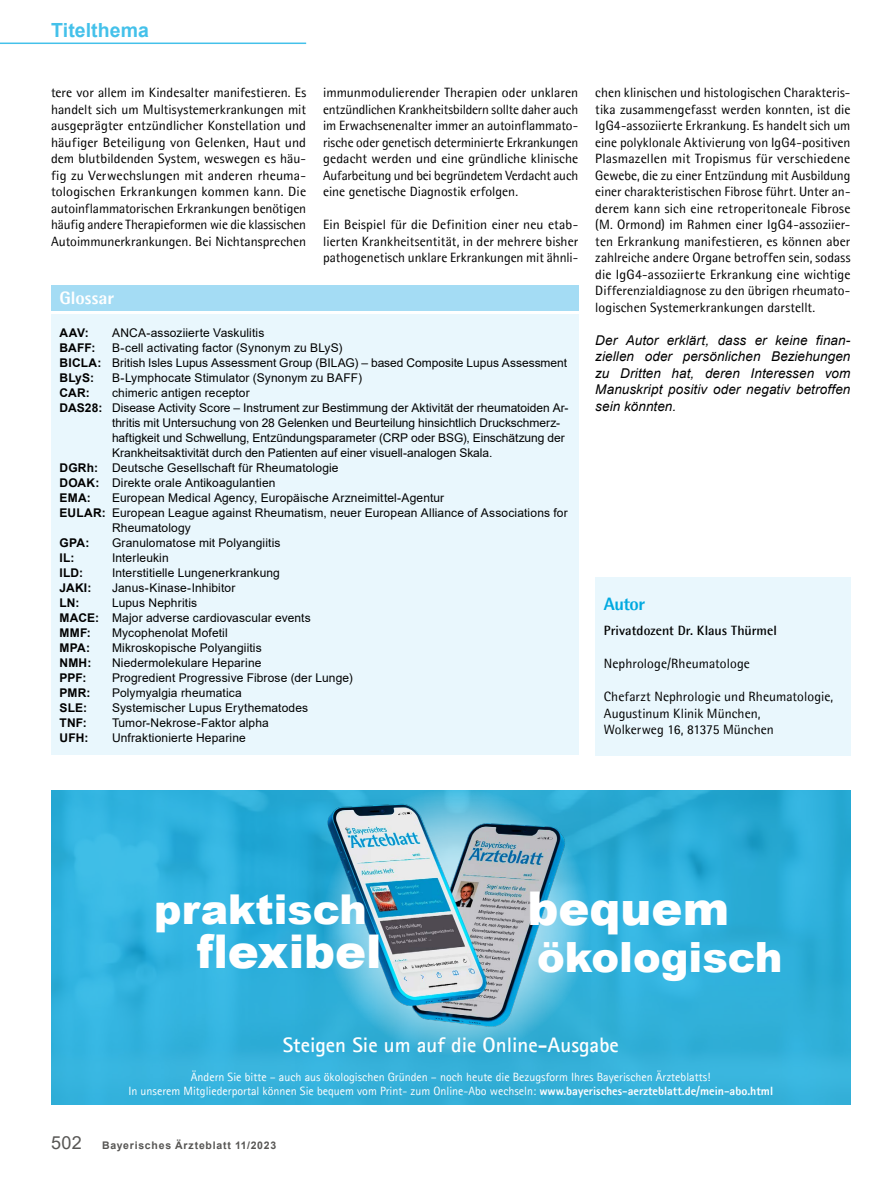
<style>
.page{position:relative;width:893px;height:1191px;background:#fff}
.page>*{position:absolute;margin:0;border:0;box-sizing:border-box;transform-origin:0 0}
.t1{font:900 46.5px "Arial";color:#fff}
.t2{font:900 41.7px "Arial";color:#fff}
.t3{font:900 41.1px "Arial";color:#fff}
.t4{font:700 21px "Agfa Rotis Sans Serif";color:#fff}
.t5{font:700 19.5px "Arial";color:#44c1ea}
.t6{font:800 18px "Agfa Rotis Semisans";color:#fff}
.t7{font:800 18px "Agfa Rotis Semisans";letter-spacing:-.03em;color:#00a9e0}
.t8{font:13.5px/16.5px "Agfa Rotis Semisans";color:#000;text-align:justify}
.t9{font:italic 13.5px/16.5px "Arial";letter-spacing:.005em;color:#000;text-align:justify}
.t10{font:700 13.5px "Agfa Rotis Semisans";letter-spacing:.005em;color:#000}
.t11{font:12px/15px "Arial";letter-spacing:.01em;color:#000}
.t12{font:12px/14.4px "Agfa Rotis Sans Serif";color:#fff;text-align:center}
.t13{font:700 12px "Arial";letter-spacing:.015em;color:#000}
.t14{font:700 10.5px "Arial";letter-spacing:.07em;color:#575654}
.s1{font-weight:700}
.s2{font-weight:800}
.s3{font-weight:400;font-size:18px}
</style>
<div class="page">
<hr style="left:0;top:43px;width:306px;height:1px;background:#44c1ea">
<div style="left:595px;top:576px;width:255px;height:179px;background:#e9f7fd"></div>
<div style="left:51px;top:314px;width:527px;height:441px;background:#e9f7fd"></div>
<div style="left:51px;top:285px;width:527px;height:25px;background:#a4dcf4"></div>
<svg style="left:51px;top:790px;width:799px;height:314px;background:#30b0db"></svg>
<svg style="left:323px;top:790px;width:268px;height:9px;background:#35b1d9"></svg>
<img style="left:295px;top:799px;width:296px;height:305px">
<h3 class="t5" style="left:51px;top:16px;width:99px">Titelthema</h3>
<p class="t8" style="left:51px;top:84px;width:257px">tere vor allem im Kindesalter manifestieren. Es handelt sich um Multisystemerkrankungen mit ausgeprägter entzündlicher Konstellation und häufiger Beteiligung von Gelenken, Haut und dem blutbildenden System, weswegen es häu&shy;fig zu Verwechslungen mit anderen rheuma&shy;tologischen Erkrankungen kommen kann. Die autoinflammatorischen Erkrankungen benötigen häufig andere Therapieformen wie die klassischen Autoimmunerkrankungen. Bei Nichtansprechen</p>
<h3 class="t6" style="left:60px;top:286px;width:56px">Glossar</h3>
<p class="t8" style="left:323px;top:84px;width:257px">immunmodulierender Therapien oder unklaren entzündlichen Krankheitsbildern sollte daher auch im Erwachsenenalter immer an autoinflammato&shy;rische oder genetisch determinierte Erkrankungen gedacht werden und eine gründliche klinische Aufarbeitung und bei begründetem Verdacht auch eine genetische Diagnostik erfolgen.</p>
<p class="t8" style="left:323px;top:216px;width:257px">Ein Beispiel für die Definition einer neu etab&shy;lierten Krankheitsentität, in der mehrere bisher pathogenetisch unklare Erkrankungen mit ähnli-</p>
<p class="t13" style="left:60px;top:324px;width:31px">AAV:</p>
<p class="t11" style="left:112px;top:325px;width:154px">ANCA-assoziierte Vaskulitis</p>
<p class="t13" style="left:60px;top:339px;width:37px">BAFF:</p>
<p class="t11" style="left:60px;top:340px;width:509px;text-indent:53px">B-cell activating factor (Synonym zu BLyS)<br><span class="s1">BICLA:</span> British Isles Lupus Assessment Group (BILAG) – based Composite Lupus Assessment<br><span class="s1">BLyS:</span></p>
<p class="t11" style="left:112px;top:370px;width:252px">B-Lymphocate Stimulator (Synonym zu BAFF)</p>
<p class="t13" style="left:60px;top:384px;width:32px">CAR:</p>
<p class="t11" style="left:112px;top:385px;width:139px">chimeric antigen receptor</p>
<p class="t11" style="left:60px;top:400px;width:510px"><span class="s1">DAS28:</span> Disease Activity Score – Instrument zur Bestimmung der Aktivität der rheumatoiden Ar-</p>
<p class="t11" style="left:112px;top:415px;width:449px">thritis mit Untersuchung von 28 Gelenken und Beurteilung hinsichtlich Druckschmerz-</p>
<p class="t11" style="left:112px;top:430px;width:454px">haftigkeit und Schwellung, Entzündungsparameter (CRP oder BSG), Einschätzung der</p>
<p class="t11" style="left:112px;top:445px;width:382px">Krankheitsaktivität durch den Patienten auf einer visuell-analogen Skala.</p>
<p class="t11" style="left:60px;top:460px;width:281px"><span class="s1">DGRh:</span> Deutsche Gesellschaft für Rheumatologie</p>
<p class="t11" style="left:60px;top:475px;width:217px"><span class="s1">DOAK:</span> Direkte orale Antikoagulantien</p>
<p class="t13" style="left:60px;top:489px;width:33px">EMA:</p>
<p class="t11" style="left:112px;top:490px;width:334px">European Medical Agency, Europäische Arzneimittel-Agentur</p>
<p class="t11" style="left:60px;top:505px;width:510px"><span class="s1">EULAR:</span> European League against Rheumatism, neuer European Alliance of Associations for</p>
<p class="t11" style="left:112px;top:520px;width:80px">Rheumatology</p>
<p class="t13" style="left:60px;top:534px;width:31px">GPA:</p>
<p class="t11" style="left:112px;top:535px;width:170px">Granulomatose mit Polyangiitis</p>
<p class="t13" style="left:60px;top:549px;width:16px">IL:</p>
<p class="t11" style="left:112px;top:550px;width:58px">Interleukin</p>
<p class="t13" style="left:60px;top:564px;width:25px">ILD:</p>
<p class="t11" style="left:112px;top:565px;width:169px">Interstitielle Lungenerkrankung</p>
<p class="t13" style="left:60px;top:579px;width:33px">JAKI:</p>
<p class="t11" style="left:112px;top:580px;width:125px">Janus-Kinase-Inhibitor</p>
<p class="t13" style="left:60px;top:594px;width:22px">LN:</p>
<p class="t11" style="left:60px;top:595px;width:253px;text-indent:53px">Lupus Nephritis<br><span class="s1">MACE:</span> Major adverse cardiovascular events<br><span class="s1">MMF:</span></p>
<p class="t11" style="left:112px;top:625px;width:117px">Mycophenolat Mofetil</p>
<p class="t13" style="left:60px;top:639px;width:32px">MPA:</p>
<p class="t11" style="left:112px;top:640px;width:151px">Mikroskopische Polyangiitis</p>
<p class="t13" style="left:60px;top:654px;width:33px">NMH:</p>
<p class="t11" style="left:112px;top:655px;width:151px">Niedermolekulare Heparine</p>
<p class="t13" style="left:60px;top:669px;width:28px">PPF:</p>
<p class="t11" style="left:112px;top:670px;width:242px">Progredient Progressive Fibrose (der Lunge)</p>
<p class="t13" style="left:60px;top:684px;width:33px">PMR:</p>
<p class="t11" style="left:112px;top:685px;width:131px">Polymyalgia rheumatica</p>
<p class="t13" style="left:60px;top:699px;width:29px">SLE:</p>
<p class="t11" style="left:112px;top:700px;width:198px">Systemischer Lupus Erythematodes</p>
<p class="t13" style="left:60px;top:714px;width:29px">TNF:</p>
<p class="t11" style="left:112px;top:715px;width:158px">Tumor-Nekrose-Faktor alpha</p>
<p class="t13" style="left:60px;top:729px;width:30px">UFH:</p>
<p class="t11" style="left:112px;top:730px;width:135px">Unfraktionierte Heparine</p>
<p class="t8" style="left:595px;top:84px;width:257px">chen klinischen und histologischen Charakteris&shy;tika zusammengefasst werden konnten, ist die IgG4-assoziierte Erkrankung. Es handelt sich um eine polyklonale Aktivierung von IgG4-positiven Plasmazellen mit Tropismus für verschiedene Gewebe, die zu einer Entzündung mit Ausbildung einer charakteristischen Fibrose führt. Unter an&shy;derem kann sich eine retroperitoneale Fibrose (M. Ormond) im Rahmen einer IgG4-assoziier&shy;ten Erkrankung manifestieren, es können aber zahlreiche andere Organe betroffen sein, sodass die IgG4-assoziierte Erkrankung eine wichtige Differenzialdiagnose zu den übrigen rheumato&shy;logischen Systemerkrankungen darstellt.</p>
<p class="t9" style="left:595px;top:332px;width:257px">Der Autor erklärt, dass er keine finan&shy;ziellen oder persönlichen Beziehungen zu Dritten hat, deren Interessen vom Manuskript positiv oder negativ betroffen sein könnten.</p>
<h3 class="t7" style="left:604px;top:593px;width:43px">Autor</h3>
<p class="t10" style="left:604px;top:622px;width:175px">Privatdozent Dr. Klaus Thürmel</p>
<p class="t8" style="left:604px;top:655px;width:148px">Nephrologe/Rheumatologe</p>
<p class="t8" style="left:604px;top:688px;width:231px;text-align:left">Chefarzt Nephrologie und Rheumatologie,<br>Augustinum Klinik München,<br>Wolkerweg 16, 81375 München</p>
<h3 class="t3" style="left:154px;top:880px;width:214px">praktisch</h3>
<h1 class="t1" style="left:528px;top:874px;width:203px">bequem</h1>
<h1 class="t1" style="left:197px;top:918px;width:186px">flexibel</h1>
<h2 class="t2" style="left:537px;top:926px;width:247px">ökologisch</h2>
<h3 class="t4" style="left:283px;top:1032px;width:337px">Steigen Sie um auf die Online-Ausgabe</h3>
<p class="t12" style="left:128px;top:1069px;width:646px">Ändern Sie bitte – auch aus ökologischen Gründen – noch heute die Bezugsform Ihres Bayerischen Ärzteblatts!<br>In unserem Mitgliederportal können Sie bequem vom Print- zum Online-Abo wechseln: <span class="s2">www.bayerisches-aerzteblatt.de/mein-abo.html</span></p>
<p class="t14" style="left:51px;top:1137px;width:227px"><span class="s3">502</span> Bayerisches Ärzteblatt 11/2023</p>
</div>
